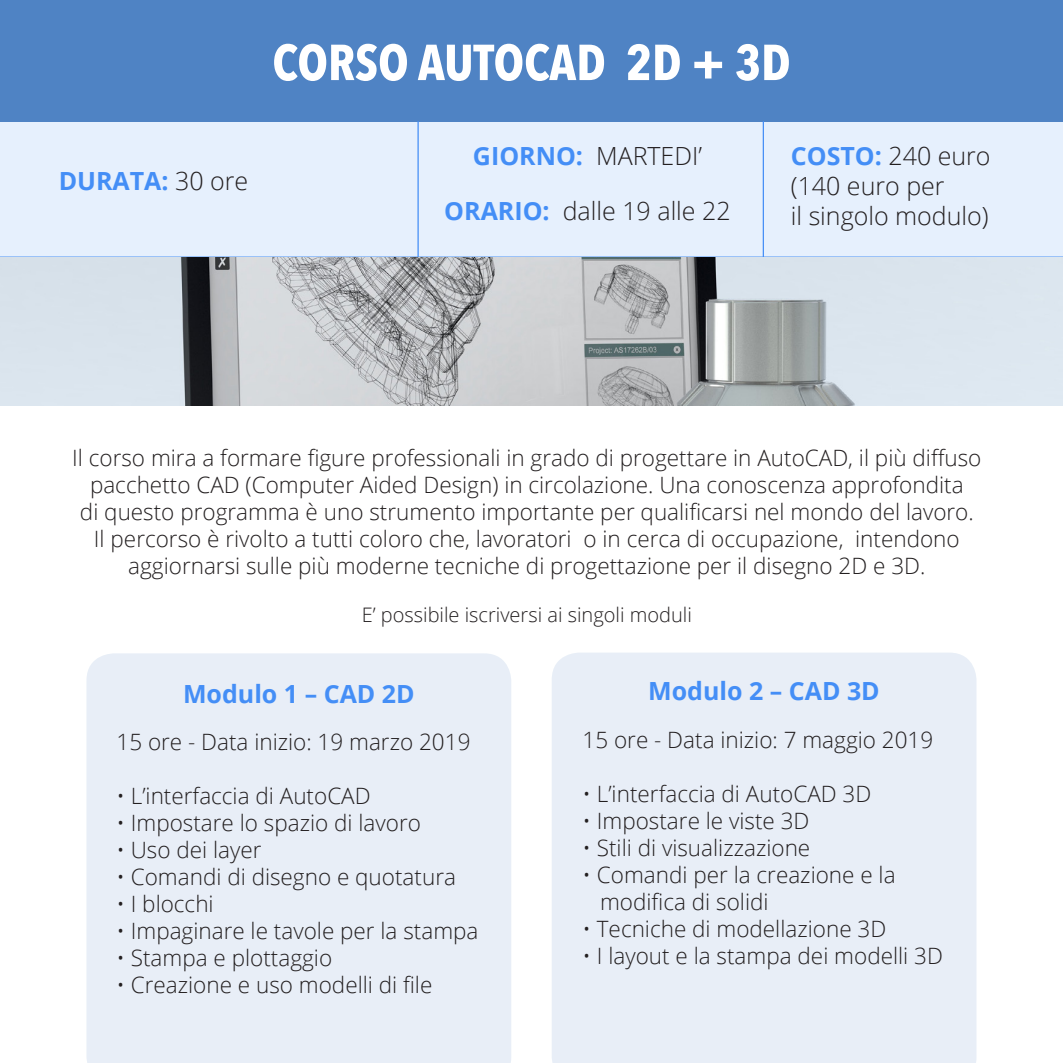
<style>
.page{position:relative;width:1063px;height:1063px;background:#fff}
.page>*{position:absolute;margin:0;border:0;box-sizing:border-box;transform-origin:0 0}
.t1{font:700 50px "Avenir Next Condensed";color:#fff}
.t2{font:300 25px "Open Sans";color:#231f20}
.t3{font:700 25px "Open Sans";color:#448ef6}
.t4{font:300 22.5px/27px "Open Sans";color:#231f20;text-align:center}
.t5{font:300 20px "Open Sans";color:#231f20}
.s1{font-weight:300;color:#231f20}
.s2{font-weight:700;color:#448ef6}
</style>
<div class="page">
<div style="left:86px;top:653px;width:425px;height:410px;background:#e8eef7"></div>
<div style="left:552px;top:653px;width:425px;height:410px;background:#e8eef7"></div>
<div style="left:0;top:121px;width:1063px;height:136px;background:#e6f0fd"></div>
<div style="left:0;top:0;width:1063px;height:121px;background:#4f83c4"></div>
<hr style="left:417px;top:121px;width:2px;height:137px;background:#448ef6">
<hr style="left:763px;top:121px;width:1px;height:137px;background:#448ef6">
<hr style="left:0;top:257px;width:1063px;height:1px;background:#448ef6">
<svg style="left:0;top:258px;width:1063px;height:148px;background:#c1c6cb"></svg>
<p class="t3" style="left:59px;top:163px;width:191px">DURATA: <span class="s1">30 ore</span></p>
<p class="t1" style="left:272px;top:32px;width:520px">CORSO AUTOCAD 2D + 3D</p>
<p class="t2" style="left:473px;top:139px;width:231px"><span class="s2">GIORNO:</span> MARTEDI’</p>
<p class="t2" style="left:444px;top:194px;width:288px"><span class="s2">ORARIO:</span> dalle 19 alle 22</p>
<p class="t2" style="left:791px;top:139px;width:201px"><span class="s2">COSTO:</span> 240 euro</p>
<p class="t2" style="left:791px;top:169px;width:155px">(140 euro per</p>
<p class="t2" style="left:791px;top:199px;width:199px">il singolo modulo)</p>
<p class="t4" style="left:72px;top:444px;width:911px">Il corso mira a formare figure professionali in grado di progettare in AutoCAD, il più diffuso pacchetto CAD (Computer Aided Design) in circolazione. Una conoscenza approfondita<br>di questo programma è uno strumento importante per qualificarsi nel mondo del lavoro.<br>Il percorso è rivolto a tutti coloro che, lavoratori o in cerca di occupazione, intendono aggiornarsi sulle più moderne tecniche di progettazione per il disegno 2D e 3D.</p>
<p class="t5" style="left:362px;top:601px;width:332px">E’ possibile iscriversi ai singoli moduli</p>
<p class="t3" style="left:183px;top:676px;width:233px">Modulo 1 – CAD 2D</p>
<p class="t4" style="left:116px;top:728px;width:356px">15 ore - Data inizio: 19 marzo 2019</p>
<p class="t4" style="left:116px;top:782px;width:256px">• L’interfaccia di AutoCAD</p>
<p class="t4" style="left:116px;top:809px;width:306px">• Impostare lo spazio di lavoro</p>
<p class="t4" style="left:116px;top:836px;width:147px">• Uso dei layer</p>
<p class="t4" style="left:116px;top:863px;width:341px">• Comandi di disegno e quotatura</p>
<p class="t4" style="left:116px;top:890px;width:99px">• I blocchi</p>
<p class="t4" style="left:116px;top:917px;width:364px">• Impaginare le tavole per la stampa</p>
<p class="t4" style="left:116px;top:944px;width:217px">• Stampa e plottaggio</p>
<p class="t4" style="left:116px;top:971px;width:317px">• Creazione e uso modelli di file</p>
<p class="t3" style="left:648px;top:673px;width:233px">Modulo 2 – CAD 3D</p>
<p class="t4" style="left:583px;top:725px;width:352px">15 ore - Data inizio: 7 maggio 2019</p>
<p class="t4" style="left:583px;top:779px;width:290px">• L’interfaccia di AutoCAD 3D</p>
<p class="t4" style="left:583px;top:806px;width:228px">• Impostare le viste 3D</p>
<p class="t4" style="left:583px;top:833px;width:229px">• Stili di visualizzazione</p>
<p class="t4" style="left:583px;top:860px;width:315px">• Comandi per la creazione e la</p>
<p class="t4" style="left:600px;top:887px;width:170px">modifica di solidi</p>
<p class="t4" style="left:583px;top:914px;width:305px">• Tecniche di modellazione 3D</p>
<p class="t4" style="left:583px;top:941px;width:362px">• I layout e la stampa dei modelli 3D</p>
</div>
